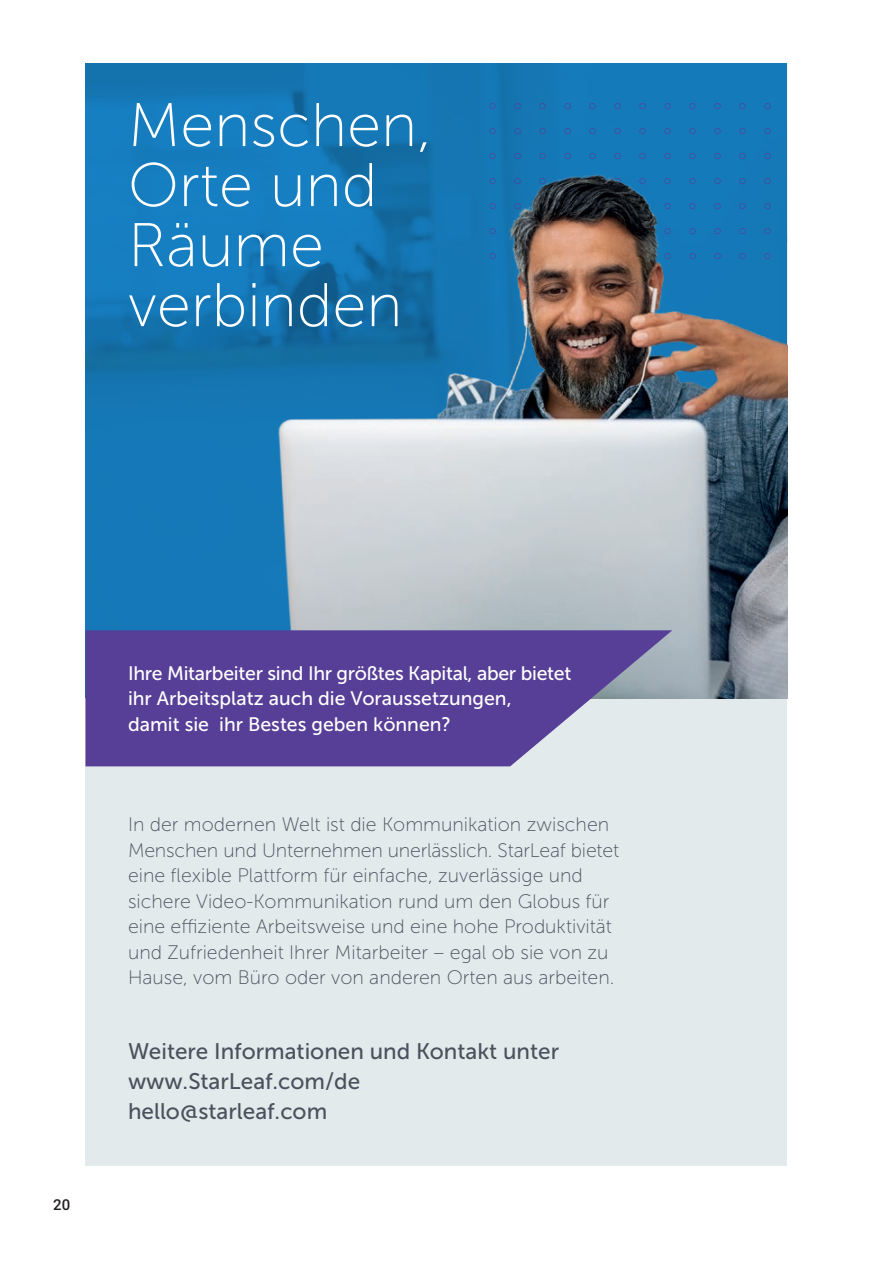
<style>
.page{position:relative;width:893px;height:1263px;background:#fff}
.page>*{position:absolute;margin:0;border:0;box-sizing:border-box;transform-origin:0 0}
.t1{font:61.5px/60px "Museo Sans 100";color:#fff}
.t2{font:22.5px/30px "Museo Sans 500";color:#4b525e}
.t3{font:19.5px/25.5px "Museo Sans 100";color:#4b525e}
.t4{font:19.5px/25.5px "Museo Sans 500";color:#fff}
.t5{font:500 15px "Roboto";color:#231f20}
</style>
<div class="page">
<div style="left:85px;top:698px;width:702px;height:468px;background:#e2eaeb"></div>
<img style="left:85px;top:64px;width:702px;height:634px">
<svg style="left:85px;top:630px;width:587px;height:136px;background:#6753a0"></svg>
<h1 class="t1" style="left:128px;top:96px;width:305px">Menschen,<br>Orte und<br>Räume verbinden</h1>
<p class="t5" style="left:53px;top:1194px;width:19px">20</p>
<p class="t4" style="left:128px;top:660px;width:445px">Ihre Mitarbeiter sind Ihr größtes Kapital, aber bietet ihr Arbeitsplatz auch die Voraussetzungen,<br>damit sie ihr Bestes geben können?</p>
<p class="t3" style="left:128px;top:812px;width:493px">In der modernen Welt ist die Kommunikation zwischen Menschen und Unternehmen unerlässlich. StarLeaf bietet eine flexible Plattform für einfache, zuverlässige und sichere Video-Kommunikation rund um den Globus für eine effiziente Arbeitsweise und eine hohe Produktivität und Zufriedenheit Ihrer Mitarbeiter – egal ob sie von zu Hause, vom Büro oder von anderen Orten aus arbeiten.</p>
<p class="t2" style="left:128px;top:1036px;width:433px">Weitere Informationen und Kontakt unter www.StarLeaf.com/de hello@starleaf.com</p>
</div>
